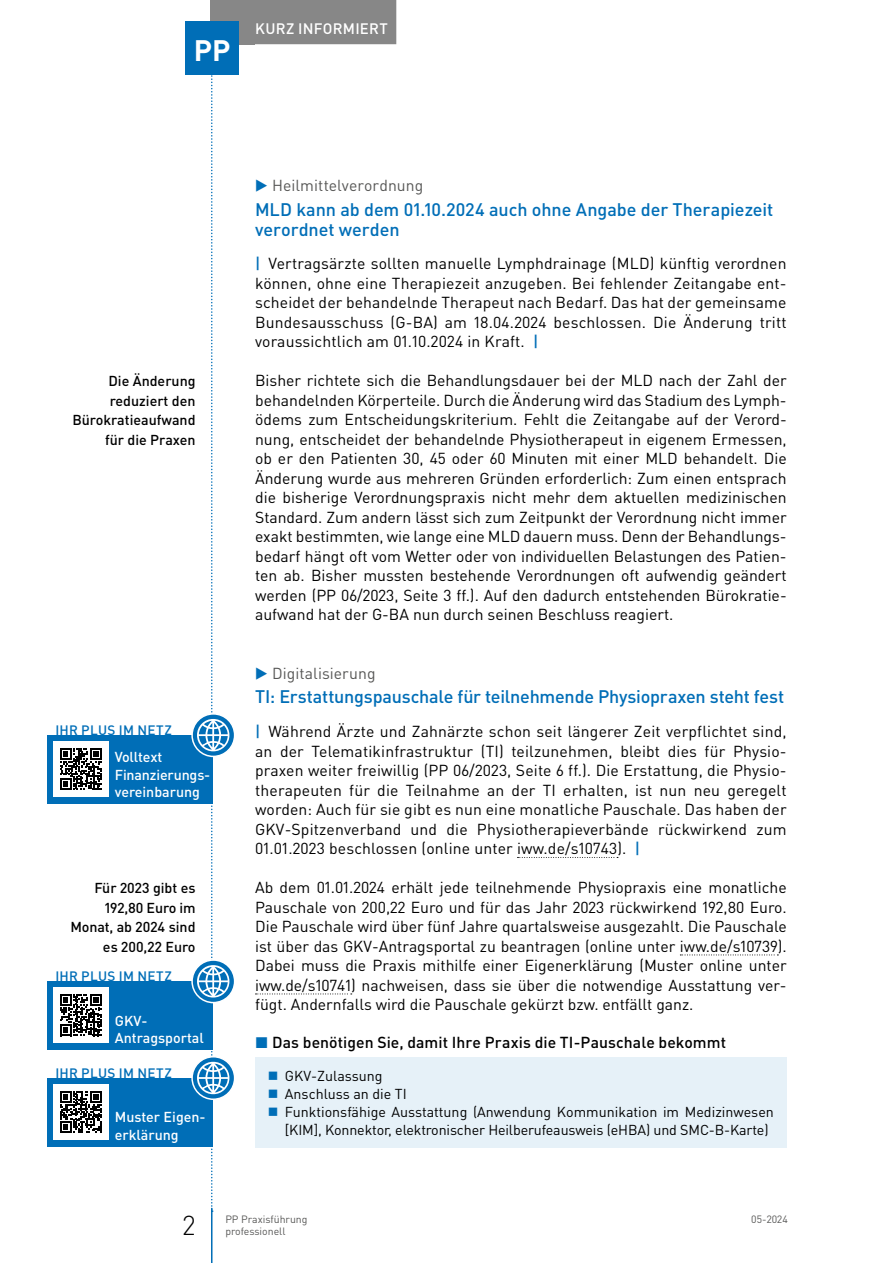
<style>
.page{position:relative;width:893px;height:1263px;background:#fff}
.page>*{position:absolute;margin:0;border:0;box-sizing:border-box;transform-origin:0 0}
.t1{font:700 29.25px "DIN Pro";color:#fff}
.t2{font:300 27px "DIN Pro";color:#000}
.t3{font:500 18px/20.1px "DIN Pro";letter-spacing:-.005em;color:#006eb7}
.t4{font:15.75px/19.5px "DIN Pro";color:#000;text-align:justify}
.t5{font:500 15.75px "DIN Pro";letter-spacing:.005em;color:#000}
.t6{font:15.75px "DIN Pro";color:#575756}
.t7{font:500 15px "DIN Pro";letter-spacing:.015em;color:#fff}
.t8{font:14.25px/18px "DIN Pro";color:#000}
.t9{font:500 14.25px/19.5px "DIN Pro";color:#000;text-align:right}
.t10{font:500 14.25px/17.2px "DIN Pro";color:#fff}
.t11{font:500 13.5px "DIN Pro";letter-spacing:.02em;color:#006eb7}
.t12{font:10.5px "DIN Pro";color:#575756}
.s1{color:#006eb7}
.s2{font-weight:500;color:#006eb7}
</style>
<div class="page">
<div style="left:210px;top:0;width:45px;height:44px;background:#878787"></div>
<hr style="left:211px;top:1208px;width:1px;height:55px;background:#006eb7">
<div style="left:247px;top:0;width:149px;height:44px;background:#878787"></div>
<div style="left:185px;top:21px;width:54px;height:53px;background:#006eb7"></div>
<svg style="left:517px;top:857px;width:101px;height:1px"></svg>
<svg style="left:680px;top:954px;width:98px;height:1px"></svg>
<svg style="left:255px;top:993px;width:97px;height:1px"></svg>
<div style="left:255px;top:1057px;width:532px;height:90px;background:#e6f1f8"></div>
<div style="left:47px;top:735px;width:166px;height:68px;background:#006eb7"></div>
<svg style="left:192px;top:714px;width:43px;height:42px"></svg>
<div style="left:191px;top:713px;width:44px;height:44px;border:2px solid #fff;border-radius:50%"></div>
<div style="left:53px;top:741px;width:55px;height:56px;background:#fff"></div>
<svg style="left:60px;top:748px;width:42px;height:42px"></svg>
<div style="left:47px;top:981px;width:166px;height:68px;background:#006eb7"></div>
<svg style="left:192px;top:960px;width:43px;height:42px"></svg>
<div style="left:191px;top:959px;width:44px;height:44px;border:2px solid #fff;border-radius:50%"></div>
<div style="left:53px;top:988px;width:55px;height:55px;background:#fff"></div>
<svg style="left:60px;top:994px;width:42px;height:42px"></svg>
<div style="left:47px;top:1078px;width:166px;height:68px;background:#006eb7"></div>
<svg style="left:192px;top:1057px;width:43px;height:42px"></svg>
<div style="left:191px;top:1056px;width:44px;height:44px;border:2px solid #fff;border-radius:50%"></div>
<svg style="left:197px;top:74px;width:32px;height:1138px"></svg>
<div style="left:53px;top:1084px;width:55px;height:56px;background:#fff"></div>
<svg style="left:60px;top:1091px;width:42px;height:42px"></svg>
<h1 class="t1" style="left:194px;top:30px;width:38px">PP</h1>
<p class="t7" style="left:255px;top:18px;width:134px">Kurz informiert</p>
<p class="t9" style="left:72px;top:371px;width:125px">Die Änderung reduziert den<br>Bürokratieaufwand für die Praxen</p>
<p class="t11" style="left:55px;top:721px;width:92px">IHR PLUS IM NETZ</p>
<p class="t10" style="left:115px;top:748px;width:97px">Volltext<br>Finanzierungs&shy;vereinbarung</p>
<p class="t9" style="left:70px;top:878px;width:127px">Für 2023 gibt es<br>192,80 Euro im<br>Monat, ab 2024 sind es 200,22 Euro</p>
<p class="t11" style="left:55px;top:967px;width:92px">IHR PLUS IM NETZ</p>
<p class="t10" style="left:115px;top:1011px;width:91px">GKV-<br>Antragsportal</p>
<p class="t11" style="left:55px;top:1064px;width:92px">IHR PLUS IM NETZ</p>
<p class="t10" style="left:115px;top:1108px;width:92px">M uster Eigen&shy;erklärung</p>
<p class="t6" style="left:255px;top:175px;width:170px"><span class="s1">▶</span> Heilmittelverordnung</p>
<p class="t3" style="left:255px;top:198px;width:520px">M LD kann ab dem 01.10.2024 auch ohne Angabe der Therapiezeit verordnet werden</p>
<p class="t4" style="left:255px;top:253px;width:533px"><span class="s2">|</span> Vertragsärzte sollten manuelle Lymphdrainage (MLD) künftig verordnen können, ohne eine Therapiezeit anzugeben. Bei fehlender Zeitangabe ent&shy;scheidet der behandelnde Therapeut nach Bedarf. Das hat der gemeinsame Bundesausschuss (G-BA) am 18.04.2024 beschlossen. Die Änderung tritt voraussichtlich am 01.10.2024 in Kraft. <span class="s2">|</span></p>
<p class="t4" style="left:255px;top:370px;width:533px;text-align:left">Bisher richtete sich die Behandlungsdauer bei der MLD nach der Zahl der behandelnden Körperteile. Durch die Änderung wird das Stadium des Lymph&shy;ödems zum Entscheidungskriterium. Fehlt die Zeitangabe auf der Verord&shy;nung, entscheidet der behandelnde Physiotherapeut in eigenem Ermessen, ob er den Patienten 30, 45 oder 60 Minuten mit einer MLD behandelt. Die Änderung wurde aus mehreren Gründen erforderlich: Zum einen entsprach die bisherige Verordnungspraxis nicht mehr dem aktuellen medizinischen Standard. Zum andern lässt sich zum Zeitpunkt der Verordnung nicht immer exakt bestimmten, wie lange eine MLD dauern muss. Denn der Behandlungs&shy;bedarf hängt oft vom Wetter oder von individuellen Belastungen des Patien&shy;ten ab. Bisher mussten bestehende Verordnungen oft aufwendig geändert werden (PP 06/2023, Seite 3 ff.). Auf den dadurch entstehenden Bürokratie&shy;aufwand hat der G-BA nun durch seinen Beschluss reagiert.</p>
<p class="t6" style="left:255px;top:662px;width:122px"><span class="s1">▶</span> Digitalisierung</p>
<p class="t3" style="left:255px;top:686px;width:531px">TI : Erstattungspauschale für teilnehmende Physiopraxen steht fest</p>
<p class="t4" style="left:255px;top:721px;width:533px;text-align:left"><span class="s2">|</span> Während Ärzte und Zahnärzte schon seit längerer Zeit verpflichtet sind, an der Telematikinfrastruktur (TI) teilzunehmen, bleibt dies für Physio&shy;praxen weiter freiwillig (PP 06/2023, Seite 6 ff.). Die Erstattung, die Physio&shy;therapeuten für die Teilnahme an der TI erhalten, ist nun neu geregelt worden: Auch für sie gibt es nun eine monatliche Pauschale. Das haben der GKV-Spitzenverband und die Physiotherapieverbände rückwirkend zum 01.01.2023 beschlossen (online unter iww.de/s10743). <span class="s2">|</span></p>
<p class="t4" style="left:255px;top:877px;width:533px">Ab dem 01.01.2024 erhält jede teilnehmende Physiopraxis eine monatliche Pauschale von 200,22 Euro und für das Jahr 2023 rückwirkend 192,80 Euro.<br>Die Pauschale wird über fünf Jahre quartalsweise ausgezahlt. Die Pauschale ist über das GKV-Antragsportal zu beantragen (online unter iww.de/s10739).<br>Dabei muss die Praxis mithilfe einer Eigenerklärung (Muster online unter iww.de/s10741) nachweisen, dass sie über die notwendige Ausstattung ver&shy;fügt. Andernfalls wird die Pauschale gekürzt bzw. entfällt ganz.</p>
<p class="t5" style="left:255px;top:1032px;width:472px"><span class="s1">◼</span> Das benötigen Sie, damit I hre Praxis die TI -Pauschale bekommt</p>
<p class="t8" style="left:285px;top:1066px;width:490px">GKV-Zulassung<br>Anschluss an die TI<br>Funktionsfähige Ausstattung (Anwendung Kommunikation im Medizinwesen [KIM], Konnektor, elektronischer Heilberufeausweis (eHBA) und SMC-B-Karte)</p>
<h2 class="t2" style="left:183px;top:1207px;width:14px">2</h2>
<p class="t12" style="left:225px;top:1212px;width:84px">PP Praxisführung</p>
<p class="t12" style="left:751px;top:1212px;width:38px">05-2024</p>
<p class="t12" style="left:225px;top:1224px;width:62px">professionell</p>
</div>
